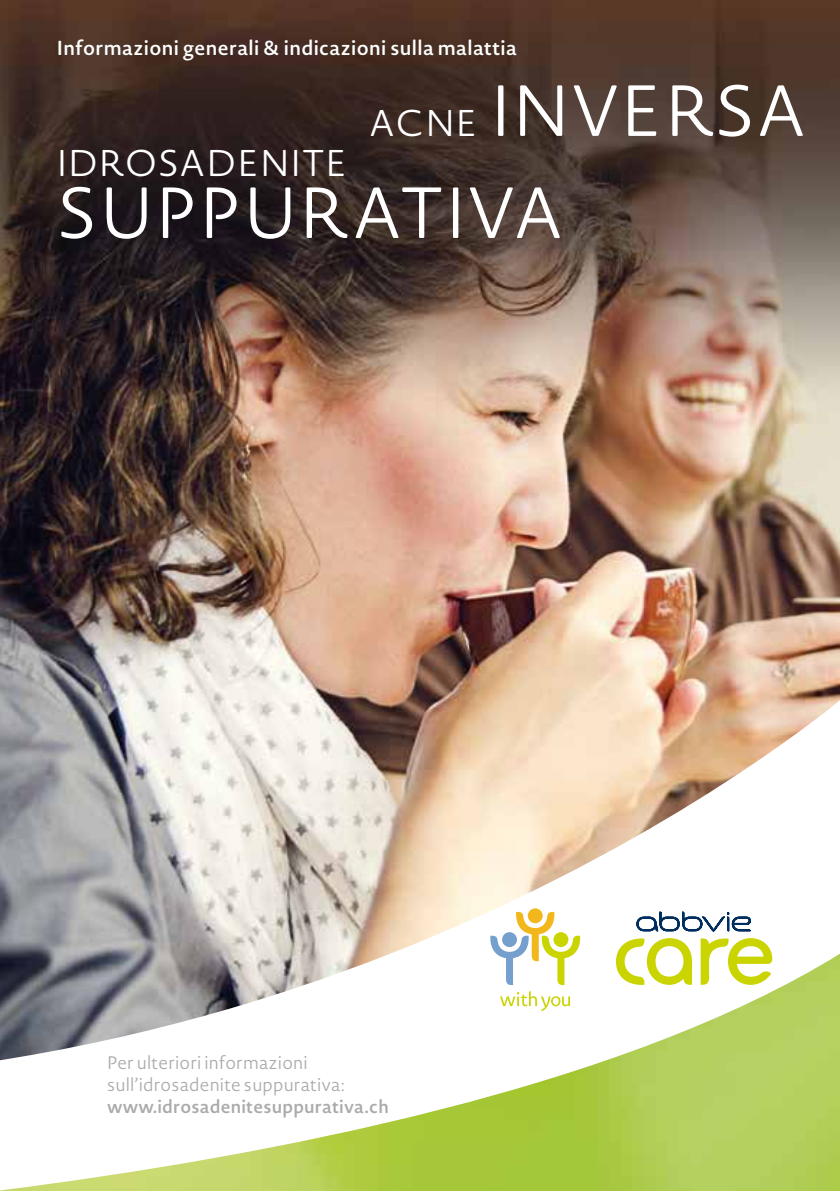
<style>
.page{position:relative;width:840px;height:1191px;background:#fff}
.page>*{position:absolute;margin:0;border:0;box-sizing:border-box;transform-origin:0 0}
.t1{font:300 71.2px "Novel Sans Rd Pro";letter-spacing:.02em;color:#fff}
.t2{font:300 36.6px "Novel Sans Rd Pro";letter-spacing:.02em;color:#fff}
.t3{font:600 20px "Novel Sans Rd Pro";letter-spacing:.02em;color:#fff}
.t4{font:300 18px/22px "Novel Sans Rd Pro";letter-spacing:.01em;color:#aaa}
.t5{font:600 18px "Novel Sans Rd Pro";letter-spacing:.01em;color:#aaa}
.s1{font-size:36.6px}
</style>
<div class="page">
<img style="left:0;top:0;width:839px;height:686px">
<img style="left:0;top:686px;width:839px;height:267px">
<img style="left:0;top:953px;width:839px;height:238px">
<svg style="left:615px;top:938px;width:156px;height:47px"></svg>
<svg style="left:636px;top:911px;width:114px;height:20px"></svg>
<svg style="left:490px;top:908px;width:89px;height:77px"></svg>
<svg style="left:500px;top:991px;width:69px;height:20px"></svg>
<p class="t3" style="left:57px;top:33px;width:461px">Informazioni generali &amp; indicazioni sulla malattia</p>
<h1 class="t1" style="left:369px;top:60px;width:439px"><span class="s1">ACNE</span> INVERSA</h1>
<h2 class="t2" style="left:57px;top:137px;width:292px">IDROSADENITE</h2>
<h1 class="t1" style="left:57px;top:163px;width:508px">SUPPURATIVA</h1>
<p class="t4" style="left:107px;top:1051px;width:239px">Per ulteriori informazioni sull’idrosadenite suppurativa:</p>
<p class="t5" style="left:107px;top:1093px;width:283px">www.idrosadenitesuppurativa.ch</p>
</div>
